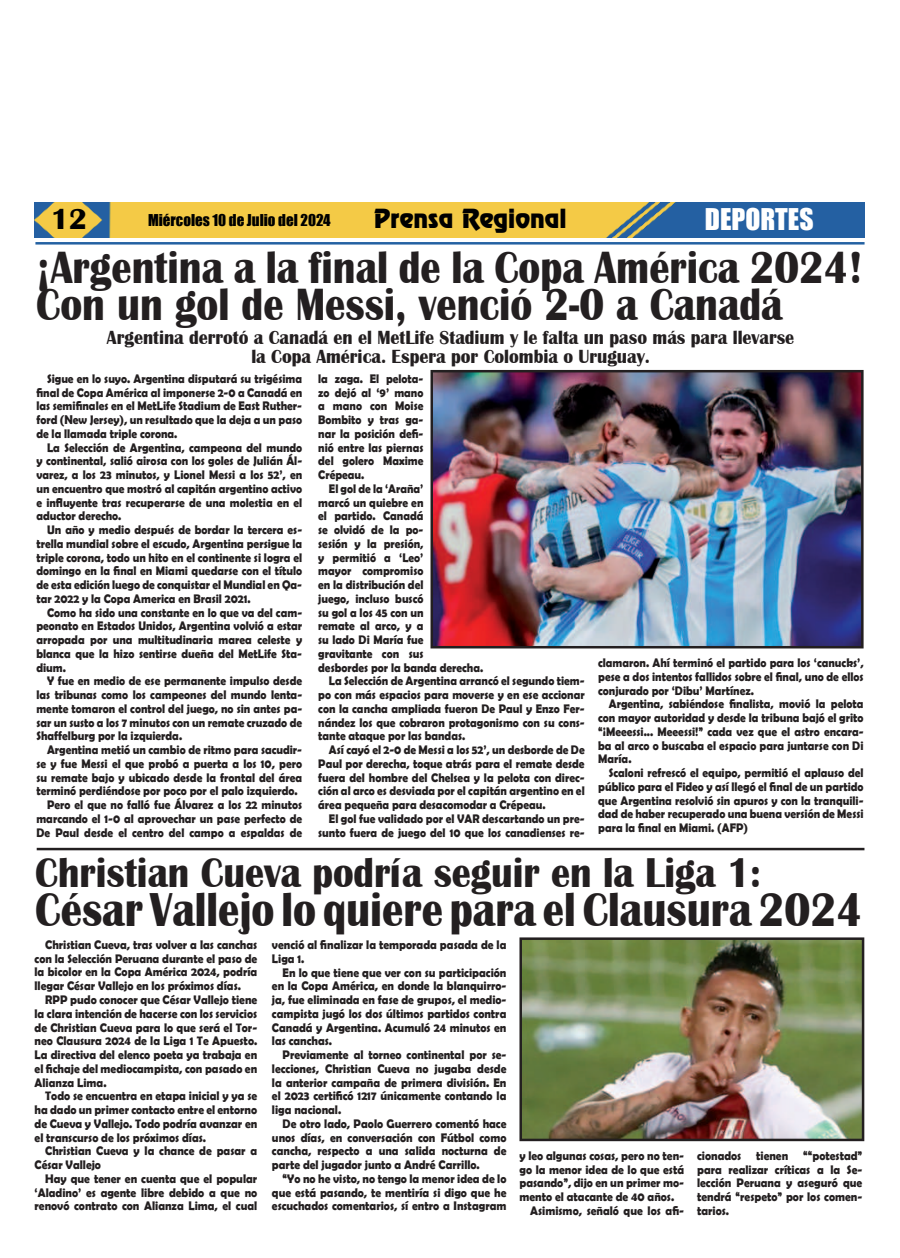
<style>
.page{position:relative;width:900px;height:1258px;background:#fff}
.page>*{position:absolute;margin:0;border:0;box-sizing:border-box;transform-origin:0 0}
.t1{font:700 49px "Britannic";color:#231f20;scale:.87 1}
.t2{font:700 46.5px/37.5px "Britannic";color:#231f20;scale:.87 1}
.t3{font:700 42.88px "Britannic";color:#231f20;scale:.89 1}
.t4{font:700 30px "Britannic";color:#000}
.t5{font:27.5px "Impact";color:#fff}
.t6{font:23.75px "Renfrew Normal";color:#000}
.t7{font:700 19.62px/18.8px "Britannic";color:#231f20;text-align:center;scale:.92 1}
.t8{font:15px "Impact";color:#000}
.t9{font:700 12.5px/13.8px "Berlin Sans FB Demi";color:#231f20;text-align:justify;scale:.91 1}
.t10{font:700 12.5px/13.8px "Berlin Sans FB Demi";color:#231f20;text-align:justify;scale:.92 1}
</style>
<div class="page">
<img style="left:35px;top:203px;width:830px;height:35px">
<hr style="left:35px;top:242px;width:830px;height:3px;background:#2361a2">
<img style="left:435px;top:374px;width:425px;height:270px">
<div style="left:431px;top:370px;width:433px;height:278px;border:3px solid #231f20"></div>
<hr style="left:37px;top:848px;width:827px;height:2px;background:#231f20">
<img style="left:523px;top:941px;width:337px;height:196px">
<div style="left:519px;top:937px;width:345px;height:204px;border:3px solid #231f20"></div>
<h3 class="t4" style="left:51px;top:203px;width:38px">12</h3>
<p class="t8" style="left:148px;top:212px;width:184px">Miércoles 10 de Julio del 2024</p>
<h3 class="t6" style="left:374px;top:209px;width:194px">Prensa Regional</h3>
<h3 class="t5" style="left:705px;top:205px;width:110px">DEPORTES</h3>
<h2 class="t2" style="left:36px;top:249px;width:952px">¡Argentina a la final de la Copa América 2024!<br>Con un gol de Messi, venció 2-0 a Canadá</h2>
<h3 class="t7" style="left:107px;top:328px;width:749px">Argentina derrotó a Canadá en el MetLife Stadium y le falta un paso más para llevarse la Copa América. Espera por Colombia o Uruguay.</h3>
<p class="t9" style="left:36px;top:373px;width:294px;text-indent:11px">Sigue en lo suyo. Argentina disputará su trigésima昀椀nal de Copa América al imponerse 2-0 a Canadá en las semi昀椀nales en el MetLife Stadium de East Ruther&shy;ford (New Jersey), un resultado que la deja a un paso de la llamada triple corona.</p>
<p class="t9" style="left:36px;top:441px;width:294px;text-indent:11px">La Selección de Argentina, campeona del mundo y continental, salió airosa con los goles de Julián Ál&shy;varez, a los 23 minutos, y Lionel Messi a los 52’, en un encuentro que mostró al capitán argentino activo e in昀氀uyente tras recuperarse de una molestia en el aductor derecho.</p>
<p class="t9" style="left:36px;top:524px;width:294px;text-indent:11px">Un año y medio después de bordar la tercera es&shy;trella mundial sobre el escudo, Argentina persigue la triple corona, todo un hito en el continente si logra el domingo en la 昀椀nal en Miami quedarse con el título de esta edición luego de conquistar el Mundial en Qa&shy;tar 2022 y la Copa America en Brasil 2021.</p>
<p class="t9" style="left:36px;top:606px;width:294px;text-indent:11px">Como ha sido una constante en lo que va del cam&shy;peonato en Estados Unidos, Argentina volvió a estar arropada por una multitudinaria marea celeste y blanca que la hizo sentirse dueña del MetLife Sta&shy;dium.</p>
<p class="t9" style="left:36px;top:675px;width:294px;text-indent:11px">Y fue en medio de ese permanente impulso desde las tribunas como los campeones del mundo lenta&shy;mente tomaron el control del juego, no sin antes pa&shy;sar un susto a los 7 minutos con un remate cruzado de Shaffelburg por la izquierda.</p>
<p class="t9" style="left:47px;top:744px;width:282px">Argentina metió un cambio de ritmo para sacudir-</p>
<p class="t9" style="left:36px;top:758px;width:294px">se y fue Messi el que probó a puerta a los 10, pero</p>
<p class="t9" style="left:36px;top:770px;width:294px">su remate bajo y ubicado desde la frontal del área</p>
<p class="t9" style="left:36px;top:785px;width:289px">terminó perdiéndose por poco por el palo izquierdo.</p>
<p class="t9" style="left:47px;top:799px;width:282px">Pero el que no falló fue Álvarez a los 22 minutos</p>
<p class="t9" style="left:36px;top:813px;width:294px">marcando el 1-0 al aprovechar un pase perfecto de</p>
<p class="t9" style="left:36px;top:826px;width:294px">De Paul desde el centro del campo a espaldas de</p>
<p class="t9" style="left:318px;top:373px;width:117px">la zaga. El pelota&shy;zo dejó al ‘9’ mano a mano con Moise Bombito y tras ga&shy;nar la posición de昀椀&shy;nió entre las piernas del golero Maxime Crépeau.</p>
<p class="t9" style="left:329px;top:483px;width:105px">El gol de la ‘Araña’</p>
<p class="t9" style="left:318px;top:496px;width:117px">marcó un quiebre en</p>
<p class="t9" style="left:318px;top:510px;width:117px">el partido. Canadá</p>
<p class="t9" style="left:318px;top:524px;width:117px">se olvidó de la po-</p>
<p class="t9" style="left:318px;top:538px;width:117px">sesión y la presión,</p>
<p class="t9" style="left:318px;top:551px;width:117px">y permitió a ‘Leo’</p>
<p class="t9" style="left:318px;top:565px;width:117px">mayor compromiso</p>
<p class="t9" style="left:318px;top:579px;width:117px">en la distribución del</p>
<p class="t9" style="left:318px;top:591px;width:117px">juego, incluso buscó</p>
<p class="t9" style="left:318px;top:605px;width:117px">su gol a los 45 con un</p>
<p class="t9" style="left:318px;top:620px;width:117px">remate al arco, y a</p>
<p class="t9" style="left:318px;top:634px;width:117px">su lado Di María fue</p>
<p class="t9" style="left:318px;top:648px;width:117px">gravitante con sus</p>
<p class="t9" style="left:318px;top:661px;width:183px">desbordes por la banda derecha.</p>
<p class="t9" style="left:329px;top:675px;width:283px">La Selección de Argentina arrancó el segundo tiem-</p>
<p class="t9" style="left:318px;top:689px;width:294px">po con más espacios para moverse y en ese accionar</p>
<p class="t9" style="left:318px;top:703px;width:294px">con la cancha ampliada fueron De Paul y Enzo Fer-</p>
<p class="t9" style="left:318px;top:716px;width:294px">nández los que cobraron protagonismo con su cons-</p>
<p class="t9" style="left:318px;top:730px;width:163px">tante ataque por las bandas.</p>
<p class="t9" style="left:329px;top:744px;width:283px">Así cayó el 2-0 de Messi a los 52’, un desborde de De</p>
<p class="t9" style="left:318px;top:758px;width:294px">Paul por derecha, toque atrás para el remate desde</p>
<p class="t9" style="left:318px;top:771px;width:294px">fuera del hombre del Chelsea y la pelota con direc-</p>
<p class="t9" style="left:318px;top:785px;width:294px">ción al arco es desviada por el capitán argentino en el</p>
<p class="t9" style="left:318px;top:799px;width:251px">área pequeña para desacomodar a Crépeau.</p>
<p class="t9" style="left:329px;top:813px;width:283px">El gol fue validado por el VAR descartando un pre-</p>
<p class="t9" style="left:318px;top:825px;width:294px">sunto fuera de juego del 10 que los canadienses re-</p>
<p class="t9" style="left:598px;top:657px;width:293px">clamaron. Ahí terminó el partido para los ‘canucks’, pese a dos intentos fallidos sobre el 昀椀nal, uno de ellos conjurado por ‘Dibu’ Martínez.</p>
<p class="t9" style="left:598px;top:697px;width:293px;text-indent:11px">Argentina, sabiéndose 昀椀nalista, movió la pelota con mayor autoridad y desde la tribuna bajó el grito “¡Meeessi... Meeessi!” cada vez que el astro encara&shy;ba al arco o buscaba el espacio para juntarse con Di María.</p>
<p class="t9" style="left:598px;top:767px;width:293px;text-indent:11px">Scaloni refrescó el equipo, permitió el aplauso del público para el Fideo y así llegó el 昀椀nal de un partido que Argentina resolvió sin apuros y con la tranquili&shy;dad de haber recuperado una buena versión de Messi para la 昀椀nal en Miami. (AFP)</p>
<h3 class="t3" style="left:35px;top:851px;width:817px">Christian Cueva podría seguir en la Liga 1:</h3>
<h1 class="t1" style="left:35px;top:884px;width:952px">César Vallejo lo quiere para el Clausura 2024</h1>
<p class="t10" style="left:35px;top:939px;width:244px;text-indent:11px">Christian Cueva, tras volver a las canchas con la Selección Peruana durante el paso de la bicolor en la Copa América 2024, podría llegar César Vallejo en los próximos días.</p>
<p class="t10" style="left:35px;top:993px;width:244px;text-indent:11px">RPP pudo conocer que César Vallejo tiene la clara intención de hacerse con los servicios de Christian Cueva para lo que será el Tor&shy;neo Clausura 2024 de la Liga 1 Te Apuesto.<br>La directiva del elenco poeta ya trabaja en el 昀椀chaje del mediocampista, con pasado en Alianza Lima.</p>
<p class="t10" style="left:35px;top:1090px;width:244px;text-indent:11px">Todo se encuentra en etapa inicial y ya se ha dado un primer contacto entre el entorno de Cueva y Vallejo. Todo podría avanzar en el transcurso de los próximos días.</p>
<p class="t10" style="left:35px;top:1145px;width:244px;text-indent:11px">Christian Cueva y la chance de pasar a<br>César Vallejo</p>
<p class="t10" style="left:35px;top:1173px;width:244px;text-indent:11px">Hay que tener en cuenta que el popular ‘Aladino’ es agente libre debido a que no renovó contrato con Alianza Lima, el cual</p>
<p class="t10" style="left:272px;top:938px;width:256px">venció al 昀椀nalizar la temporada pasada de la<br>Liga 1.</p>
<p class="t10" style="left:272px;top:966px;width:256px;text-indent:11px">En lo que tiene que ver con su participación en la Copa América, en donde la blanquirro&shy;ja, fue eliminada en fase de grupos, el medio&shy;campista jugó los dos últimos partidos contra Canadá y Argentina. Acumuló 24 minutos en las canchas.</p>
<p class="t10" style="left:272px;top:1049px;width:256px;text-indent:11px">Previamente al torneo continental por se&shy;lecciones, Christian Cueva no jugaba desde la anterior campaña de primera división. En el 2023 certi昀椀có 1217 únicamente contando la liga nacional.</p>
<p class="t10" style="left:272px;top:1118px;width:256px;text-indent:11px">De otro lado, Paolo Guerrero comentó hace unos días, en conversación con Fútbol como cancha, respecto a una salida nocturna de parte del jugador junto a André Carrillo.</p>
<p class="t10" style="left:272px;top:1173px;width:256px;text-indent:11px">“Yo no he visto, no tengo la menor idea de lo que está pasando, te mentiría si digo que he escuchados comentarios, sí entro a Instagram</p>
<p class="t10" style="left:697px;top:1150px;width:181px">cionados tienen ““potestad” para realizar críticas a la Se&shy;lección Peruana y aseguró que tendrá “respeto” por los comen&shy;tarios.</p>
<p class="t10" style="left:519px;top:1150px;width:180px">y leo algunas cosas, pero no ten-</p>
<p class="t10" style="left:519px;top:1163px;width:180px">go la menor idea de lo que está</p>
<p class="t10" style="left:519px;top:1176px;width:181px">pasando”, dijo en un primer mo-</p>
<p class="t10" style="left:519px;top:1190px;width:170px">mento el atacante de 40 años.</p>
<p class="t10" style="left:530px;top:1203px;width:169px">Asimismo, señaló que los a昀椀-</p>
</div>
